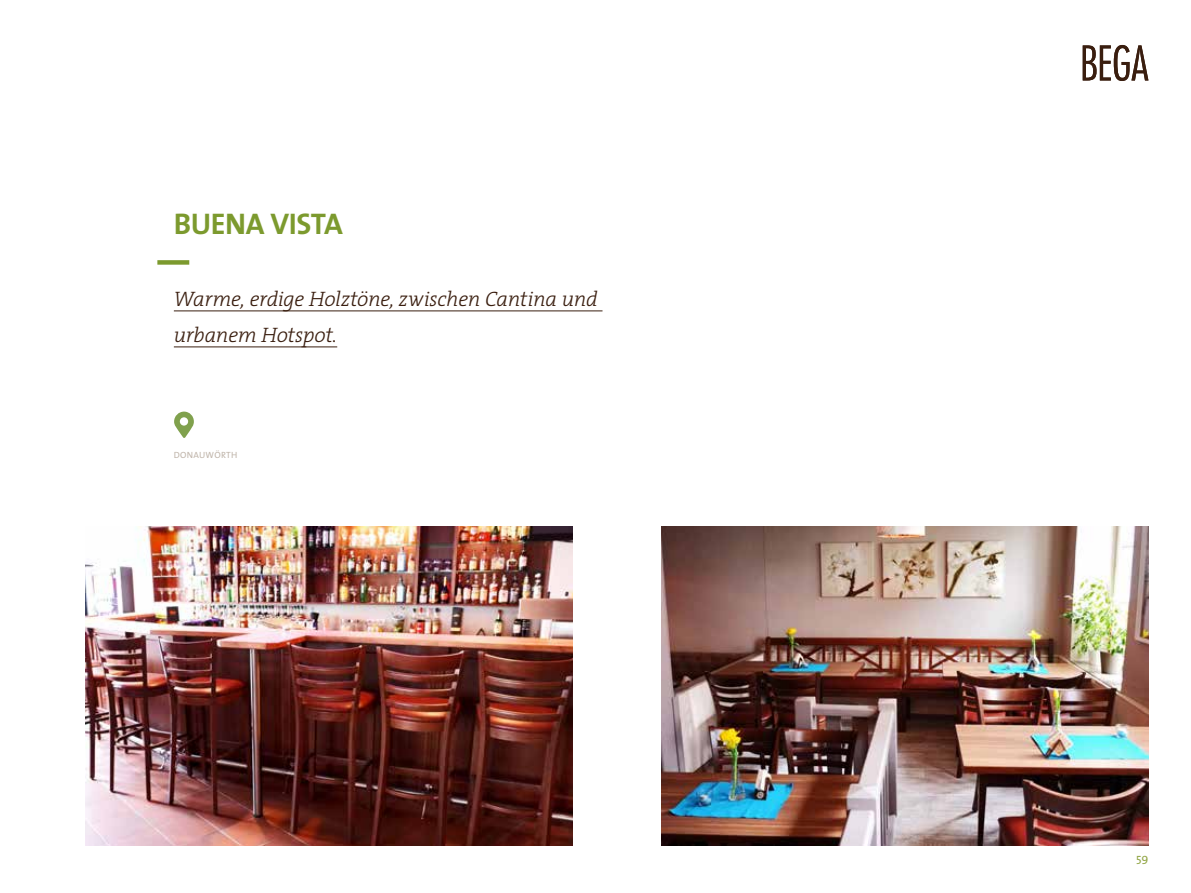
<style>
.page{position:relative;width:1191px;height:893px;background:#fff}
.page>*{position:absolute;margin:0;border:0;box-sizing:border-box;transform-origin:0 0}
.t1{font:700 30px "The Sans";letter-spacing:-.015em;color:#7c9a2e}
.t2{font:italic 300 21px/36px "The Serif";letter-spacing:-.015em;color:#3a1e0f}
.t3{font:12px "The Sans Regular Caps";color:#93a748}
.t4{font:9px "The Sans";letter-spacing:.03em;color:#c0b5aa}
</style>
<div class="page">
<img style="left:85px;top:526px;width:487px;height:319px">
<hr style="left:174px;top:311px;width:428px;height:1px;background:#3a1e0f">
<hr style="left:174px;top:347px;width:163px;height:1px;background:#3a1e0f">
<div style="left:157px;top:260px;width:32px;height:5px;background:#7c9a2e"></div>
<svg style="left:174px;top:412px;width:20px;height:26px"></svg>
<img style="left:661px;top:526px;width:487px;height:319px">
<svg style="left:1082px;top:45px;width:66px;height:36px"></svg>
<h1 class="t1" style="left:174px;top:199px;width:170px">BUENA VISTA</h1>
<p class="t2" style="left:174px;top:280px;width:425px">Warme, erdige Holztöne, zwischen Cantina und urbanem Hotspot.</p>
<p class="t4" style="left:174px;top:447px;width:65px">DONAUWÖRTH</p>
<p class="t3" style="left:1136px;top:853px;width:14px">59</p>
</div>
